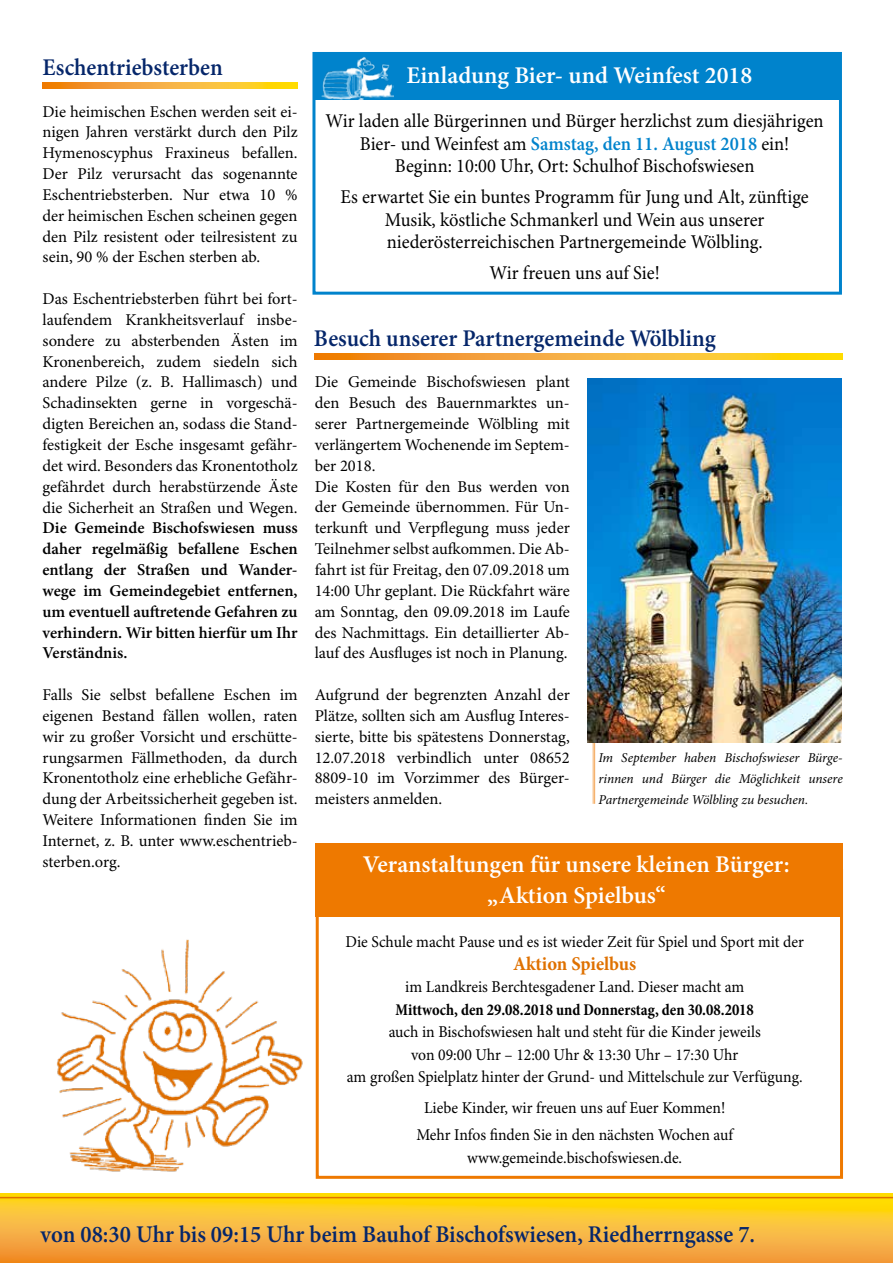
<style>
.page{position:relative;width:893px;height:1263px;background:#fff}
.page>*{position:absolute;margin:0;border:0;box-sizing:border-box;transform-origin:0 0}
.t1{font:600 24px "Minion Pro";color:#05266a;scale:.95 1}
.t2{font:600 24px/31.2px "Minion Pro";letter-spacing:-.005em;color:#fff;text-align:center}
.t3{font:19.5px/22.5px "Minion Pro";color:#000;text-align:center;scale:.95 1}
.t4{font:700 19.5px "Minion Pro";letter-spacing:-.005em;color:#df7100;scale:.95 1}
.t5{font:16.5px/20.9px "Minion Pro";color:#000;text-align:justify}
.t6{font:16.5px/22.5px "Minion Pro";color:#000;text-align:center;scale:.95 1}
.t7{font:600 16.5px/20.9px "Minion Pro";color:#000;text-align:justify}
.t8{font:700 condensed 16.5px "Minion Pro";color:#000;scale:.95 1}
.t9{font:italic 13.5px/20.9px "Minion Pro";letter-spacing:-.005em;color:#000;text-align:justify}
.s1{font-weight:600;color:#0083cc}
</style>
<div class="page">
<svg style="left:315px;top:353px;width:527px;height:6px;background:#f7b02c"></svg>
<svg style="left:43px;top:82px;width:255px;height:6px;background:#f7b02c"></svg>
<svg style="left:0;top:1193px;width:893px;height:70px;background:#f8b931"></svg>
<hr style="left:0;top:1197px;width:893px;height:1px;background:#df7100">
<hr style="left:592px;top:729px;width:3px;height:75px;background:#ee7900">
<div style="left:312px;top:52px;width:530px;height:243px;background:#fff;border:3px solid #0083cc"></div>
<div style="left:313px;top:53px;width:527px;height:47px;background:#0083cc"></div>
<img style="left:321px;top:57px;width:72px;height:42px">
<div style="left:316px;top:869px;width:527px;height:310px;background:#fff;border:3px solid #ee7900"></div>
<div style="left:315px;top:843px;width:528px;height:74px;background:#ee7900"></div>
<img style="left:57px;top:939px;width:246px;height:233px">
<img style="left:587px;top:378px;width:255px;height:364px">
<h1 class="t1" style="left:43px;top:51px;width:191px">Eschentriebsterben</h1>
<p class="t5" style="left:43px;top:101px;width:257px">Die heimischen Eschen werden seit ei&shy;nigen Jahren verstärkt durch den Pilz Hymenoscyphus Fraxineus befallen.<br>Der Pilz verursacht das sogenannte Eschentriebsterben. Nur etwa 10 % der heimischen Eschen scheinen gegen den Pilz resistent oder teilresistent zu sein, 90 % der Eschen sterben ab.</p>
<p class="t5" style="left:43px;top:289px;width:257px">Das Eschentriebsterben führt bei fort&shy;laufendem Krankheitsverlauf insbe&shy;sondere zu absterbenden Ästen im Kronenbereich, zudem siedeln sich andere Pilze (z. B. Hallimasch) und Schadinsekten gerne in vorgeschä&shy;digten Bereichen an, sodass die Stand&shy;festigkeit der Esche insgesamt gefähr&shy;det wird. Besonders das Kronentotholz gefährdet durch herabstürzende Äste die Sicherheit an Straßen und Wegen.</p>
<p class="t7" style="left:43px;top:517px;width:257px">Die Gemeinde Bischofswiesen muss daher regelmäßig befallene Eschen entlang der Straßen und Wander&shy;wege im Gemeindegebiet entfernen, um eventuell auftretende Gefahren zu verhindern. Wir bitten hierfür um Ihr Verständnis.</p>
<p class="t5" style="left:43px;top:685px;width:257px">Falls Sie selbst befallene Eschen im eigenen Bestand fällen wollen, raten wir zu großer Vorsicht und erschütte&shy;rungsarmen Fällmethoden, da durch Kronentotholz eine erhebliche Gefähr&shy;dung der Arbeitssicherheit gegeben ist.<br>Weitere Informationen finden Sie im Internet, z. B. unter www.eschentrieb&shy;sterben.org.</p>
<h1 class="t2" style="left:407px;top:59px;width:347px">Einladung Bier- und Weinfest 2018</h1>
<p class="t3" style="left:326px;top:111px;width:526px">Wir laden alle Bürgerinnen und Bürger herzlichst zum diesjährigen<br>Bier- und Weinfest am <span class="s1">Samstag, den 11. August 2018</span> ein!<br>Beginn: 10:00 Uhr, Ort: Schulhof Bischofswiesen</p>
<p class="t3" style="left:340px;top:187px;width:494px">Es erwartet Sie ein buntes Programm für Jung und Alt, zünftige<br>Musik, köstliche Schmankerl und Wein aus unserer niederösterreichischen Partnergemeinde Wölbling.</p>
<p class="t3" style="left:490px;top:263px;width:181px">Wir freuen uns auf Sie!</p>
<h1 class="t1" style="left:314px;top:321px;width:424px">Besuch unserer Partnergemeinde Wölbling</h1>
<p class="t5" style="left:315px;top:372px;width:257px;text-align:left">Die Gemeinde Bischofswiesen plant den Besuch des Bauernmarktes un&shy;serer Partnergemeinde Wölbling mit verlängertem Wochenende im Septem&shy;ber 2018.<br>Die Kosten für den Bus werden von der Gemeinde übernommen. Für Un&shy;terkunft und Verpflegung muss jeder Teilnehmer selbst aufkommen. Die Ab&shy;fahrt ist für Freitag, den 07.09.2018 um 14:00 Uhr geplant. Die Rückfahrt wäre am Sonntag, den 09.09.2018 im Laufe des Nachmittags. Ein detaillierter Ab&shy;lauf des Ausfluges ist noch in Planung.</p>
<p class="t5" style="left:315px;top:685px;width:257px">Aufgrund der begrenzten Anzahl der Plätze, sollten sich am Ausflug Interes&shy;sierte, bitte bis spätestens Donnerstag, 12.07.2018 verbindlich unter 08652<br>8809-10 im Vorzimmer des Bürger&shy;meisters anmelden.</p>
<p class="t9" style="left:598px;top:748px;width:246px">Im September haben Bischofswieser Bürge&shy;rinnen und Bürger die Möglichkeit unsere Partnergemeinde Wölbling zu besuchen.</p>
<h1 class="t2" style="left:363px;top:848px;width:428px">Veranstaltungen für unsere kleinen Bürger: „Aktion Spielbus“</h1>
<p class="t6" style="left:346px;top:931px;width:484px">Die Schule macht Pause und es ist wieder Zeit für Spiel und Sport mit der</p>
<p class="t4" style="left:513px;top:950px;width:131px">Aktion Spielbus</p>
<p class="t6" style="left:405px;top:976px;width:358px">im Landkreis Berchtesgadener Land. Dieser macht am</p>
<p class="t8" style="left:396px;top:998px;width:379px">Mittwoch, den 29.08.2018 und Donnerstag, den 30.08.2018</p>
<p class="t6" style="left:347px;top:1021px;width:481px">auch in Bischofswiesen halt und steht für die Kinder jeweils<br>von 09:00 Uhr – 12:00 Uhr &amp; 13:30 Uhr – 17:30 Uhr<br>am großen Spielplatz hinter der Grund- und Mittelschule zur Verfügung.</p>
<p class="t6" style="left:416px;top:1095px;width:335px;line-height:26.7px">Liebe Kinder, wir freuen uns auf Euer Kommen!<br>Mehr Infos finden Sie in den nächsten Wochen auf</p>
<p class="t6" style="left:467px;top:1147px;width:228px">www.gemeinde.bischofswiesen.de.</p>
<h1 class="t1" style="left:41px;top:1217px;width:754px">von 08:30 Uhr bis 09:15 Uhr beim Bauhof Bischofswiesen, Riedherrngasse 7.</h1>
</div>
